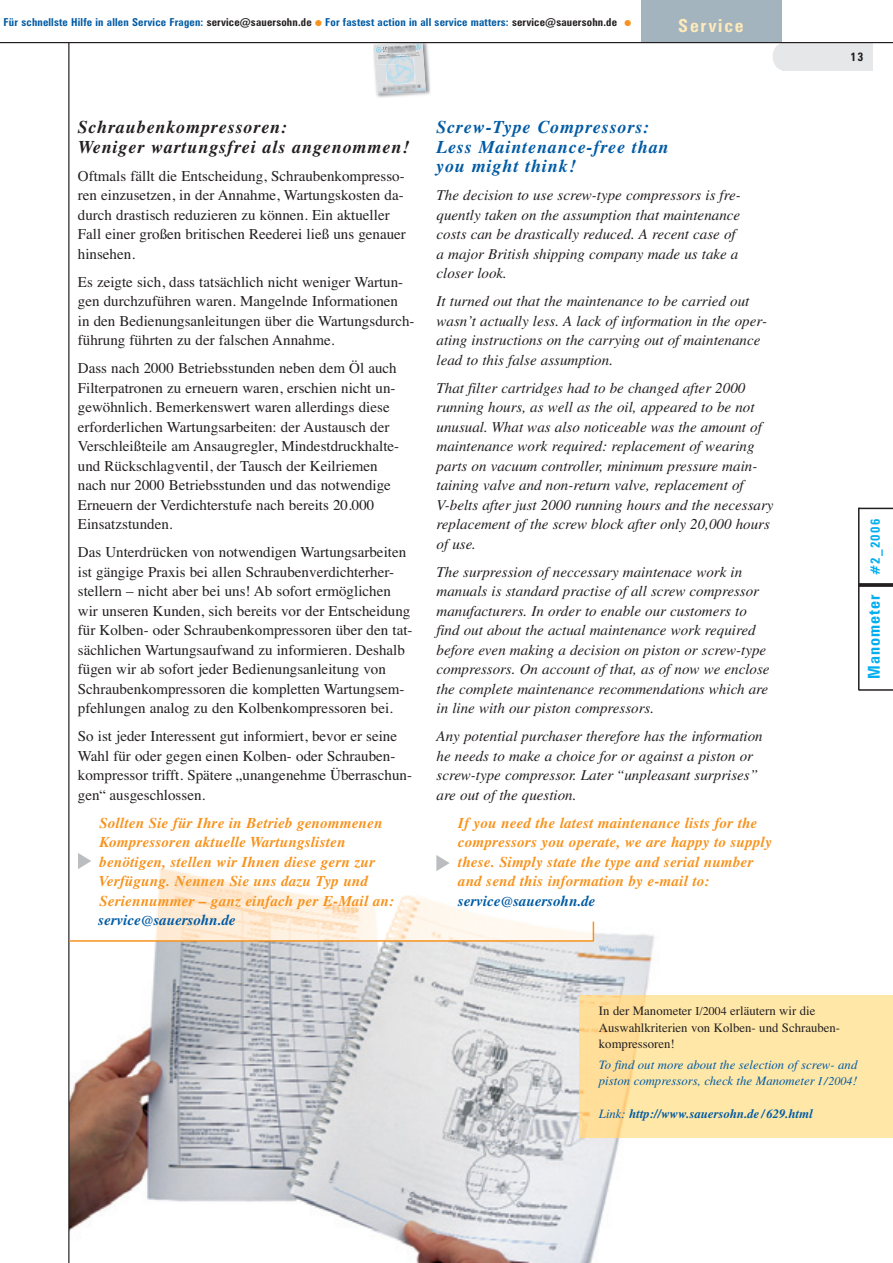
<style>
.page{position:relative;width:893px;height:1263px;background:#fff}
.page>*{position:absolute;margin:0;border:0;box-sizing:border-box;transform-origin:0 0}
.t1{font:italic 700 18px/19.5px "Times";letter-spacing:.05em;color:#015ba4}
.t2{font:italic 700 18px/19.5px "Times";letter-spacing:.05em;color:#231f20}
.t3{font:700 condensed 18px "Zurich BT";letter-spacing:.1em;color:#feeaba}
.t4{font:700 condensed 16.35px "Zurich BT";letter-spacing:.06em;color:#00aeef}
.t5{font:15px/19.5px "Times";color:#231f20}
.t6{font:italic 15px/19.5px "Times";color:#231f20}
.t7{font:italic 700 15px/19.5px "Times";letter-spacing:.015em;color:#f7931d}
.t8{font:italic 700 15px "Times";color:#015ba4}
.t9{font:12.75px/16.5px "Times";color:#231f20}
.t10{font:italic 12.75px/16.5px "Times";color:#015ba4}
.t11{font:italic 700 12.75px "Times";color:#015ba4}
.t12{font:700 condensed 12px "Zurich BT";color:#231f20}
.t13{font:700 condensed 10.95px "Zurich BT";letter-spacing:.015em;color:#015ba4}
.s1{color:#231f20}
.s2{color:#f7931d}
.s3{font-size:13.05px}
.s4{font-size:12px}
.s5{font-weight:400}
</style>
<div class="page">
<img style="left:69px;top:921px;width:603px;height:342px">
<img style="left:69px;top:855px;width:524px;height:85px">
<div style="left:580px;top:995px;width:312px;height:142px;background:#ffe7a7"></div>
<img style="left:580px;top:995px;width:66px;height:142px">
<svg style="left:859px;top:583px;width:33px;height:4px"></svg>
<hr style="left:858px;top:689px;width:34px;height:2px;background:#231f20">
<hr style="left:858px;top:508px;width:34px;height:1px;background:#231f20">
<hr style="left:858px;top:508px;width:1px;height:182px;background:#231f20">
<div style="left:782px;top:43px;width:91px;height:27px;background:#e6e7e9"></div>
<div style="left:772px;top:43px;width:23px;height:27px;background:#e6e7e9;border-radius:50%"></div>
<div style="left:640px;top:0;width:141px;height:42px;background:#a3b4be"></div>
<img style="left:373px;top:43px;width:57px;height:55px">
<img style="left:374px;top:43px;width:51px;height:50px">
<svg style="left:376px;top:44px;width:44px;height:40px;background:#cdd5db"></svg>
<hr style="left:0;top:42px;width:892px;height:1px;background:#231f20">
<hr style="left:68px;top:43px;width:1px;height:1220px;background:#231f20">
<svg style="left:78px;top:853px;width:13px;height:16px"></svg>
<svg style="left:436px;top:855px;width:13px;height:16px"></svg>
<hr style="left:69px;top:940px;width:525px;height:2px;background:#f7931d">
<svg style="left:592px;top:922px;width:2px;height:19px"></svg>
<p class="t13" style="left:4px;top:18px;width:629px">Für schnellste Hilfe in allen Service Fragen: <span class="s1">service@sauersohn.de</span> <span class="s2">●</span> For fastest action in all service matters: <span class="s1">service@sauersohn.de</span> <span class="s2">●</span></p>
<p class="t3" style="left:678px;top:19px;width:67px">Service</p>
<p class="t2" style="left:78px;top:119px;width:333px">Schraubenkompressoren:<br>Weniger wartungsfrei als angenommen!</p>
<p class="t5" style="left:78px;top:167px;width:329px">Oftmals fällt die Entscheidung, Schraubenkompresso&shy;ren einzusetzen, in der Annahme, Wartungskosten da&shy;durch drastisch reduzieren zu können. Ein aktueller Fall einer großen britischen Reederei ließ uns genauer hinsehen.</p>
<p class="t5" style="left:78px;top:273px;width:338px">Es zeigte sich, dass tatsächlich nicht weniger Wartun&shy;gen durchzuführen waren. Mangelnde Informationen<br>in den Bedienungsanleitungen über die Wartungsdurch&shy;führung führten zu der falschen Annahme.</p>
<p class="t5" style="left:78px;top:360px;width:323px">Dass nach 2000 Betriebsstunden neben dem Öl auch Filterpatronen zu erneuern waren, erschien nicht un&shy;gewöhnlich. Bemerkenswert waren allerdings diese erforderlichen Wartungsarbeiten: der Austausch der Verschleißteile am Ansaugregler, Mindestdruckhalte&shy;und Rückschlagventil, der Tausch der Keilriemen nach nur 2000 Betriebsstunden und das notwendige Erneuern der Verdichterstufe nach bereits 20.000<br>Einsatzstunden.</p>
<p class="t5" style="left:78px;top:544px;width:336px">Das Unterdrücken von notwendigen Wartungsarbeiten ist gängige Praxis bei allen Schraubenverdichterher&shy;stellern – nicht aber bei uns! Ab sofort ermöglichen wir unseren Kunden, sich bereits vor der Entscheidung für Kolben- oder Schraubenkompressoren über den tat&shy;sächlichen Wartungsaufwand zu informieren. Deshalb fügen wir ab sofort jeder Bedienungsanleitung von Schraubenkompressoren die kompletten Wartungsem&shy;pfehlungen analog zu den Kolbenkompressoren bei.</p>
<p class="t5" style="left:78px;top:728px;width:335px">So ist jeder Interessent gut informiert, bevor er seine Wahl für oder gegen einen Kolben- oder Schrauben&shy;kompressor trifft. Spätere „unangenehme Überraschun&shy;gen“ ausgeschlossen.</p>
<p class="t7" style="left:99px;top:814px;width:297px">Sollten Sie für Ihre in Betrieb genommenen Kompressoren aktuelle Wartungslisten benötigen, stellen wir Ihnen diese gern zur Verfügung. Nennen Sie uns dazu Typ und Seriennummer – ganz einfach per E-Mail an:</p>
<p class="t8" style="left:99px;top:915px;width:139px">service@sauersohn.de</p>
<p class="t1" style="left:436px;top:119px;width:234px">Screw-Type Compressors:<br>Less Maintenance-free than you might think!</p>
<p class="t6" style="left:436px;top:187px;width:306px">The decision to use screw-type compressors is fre&shy;quently taken on the assumption that maintenance costs can be drastically reduced. A recent case of a major British shipping company made us take a closer look.</p>
<p class="t6" style="left:436px;top:293px;width:332px">It turned out that the maintenance to be carried out wasn’t actually less. A lack of information in the oper&shy;ating instructions on the carrying out of maintenance lead to this false assumption.</p>
<p class="t6" style="left:436px;top:379px;width:338px">That filter cartridges had to be changed after 2000 running hours, as well as the oil, appeared to be not unusual. What was also noticeable was the amount of maintenance work required: replacement of wearing parts on vacuum controller, minimum pressure main&shy;taining valve and non-return valve, replacement of V-belts after just 2000 running hours and the necessary replacement of the screw block after only 20,000 hours of use.</p>
<p class="t6" style="left:436px;top:563px;width:334px">The surpression of neccessary maintenace work in manuals is standard practise of all screw compressor manufacturers. In order to enable our customers to find out about the actual maintenance work required before even making a decision on piston or screw-type compressors. On account of that, as of now we enclose the complete maintenance recommendations which are in line with our piston compressors.</p>
<p class="t6" style="left:436px;top:728px;width:328px">Any potential purchaser therefore has the information he needs to make a choice for or against a piston or screw-type compressor. Later “unpleasant surprises” are out of the question.</p>
<p class="t7" style="left:458px;top:814px;width:315px">If you need the latest maintenance lists for the compressors you operate, we are happy to supply these. Simply state the type and serial number and send this information by e-mail to:</p>
<p class="t8" style="left:458px;top:895px;width:139px">service@sauersohn.de</p>
<p class="t12" style="left:850px;top:52px;width:15px">13</p>
<p class="t4" style="left:867px;top:679px;width:162px;rotate:-90deg">Manometer <span class="s3">#2_2006</span></p>
<p class="t9" style="left:599px;top:1004px;width:243px">In der Manometer <span class="s4">I/2004</span> erläutern wir die<br>Auswahlkriterien von Kolben- und Schrauben&shy;kompressoren!</p>
<p class="t10" style="left:599px;top:1057px;width:260px">To find out more about the selection of screw- and piston compressors, check the Manometer <span class="s4">I /2004</span>!</p>
<p class="t11" style="left:599px;top:1109px;width:215px"><span class="s5">Link:</span> http://www.sauersohn.de /629.html</p>
</div>
